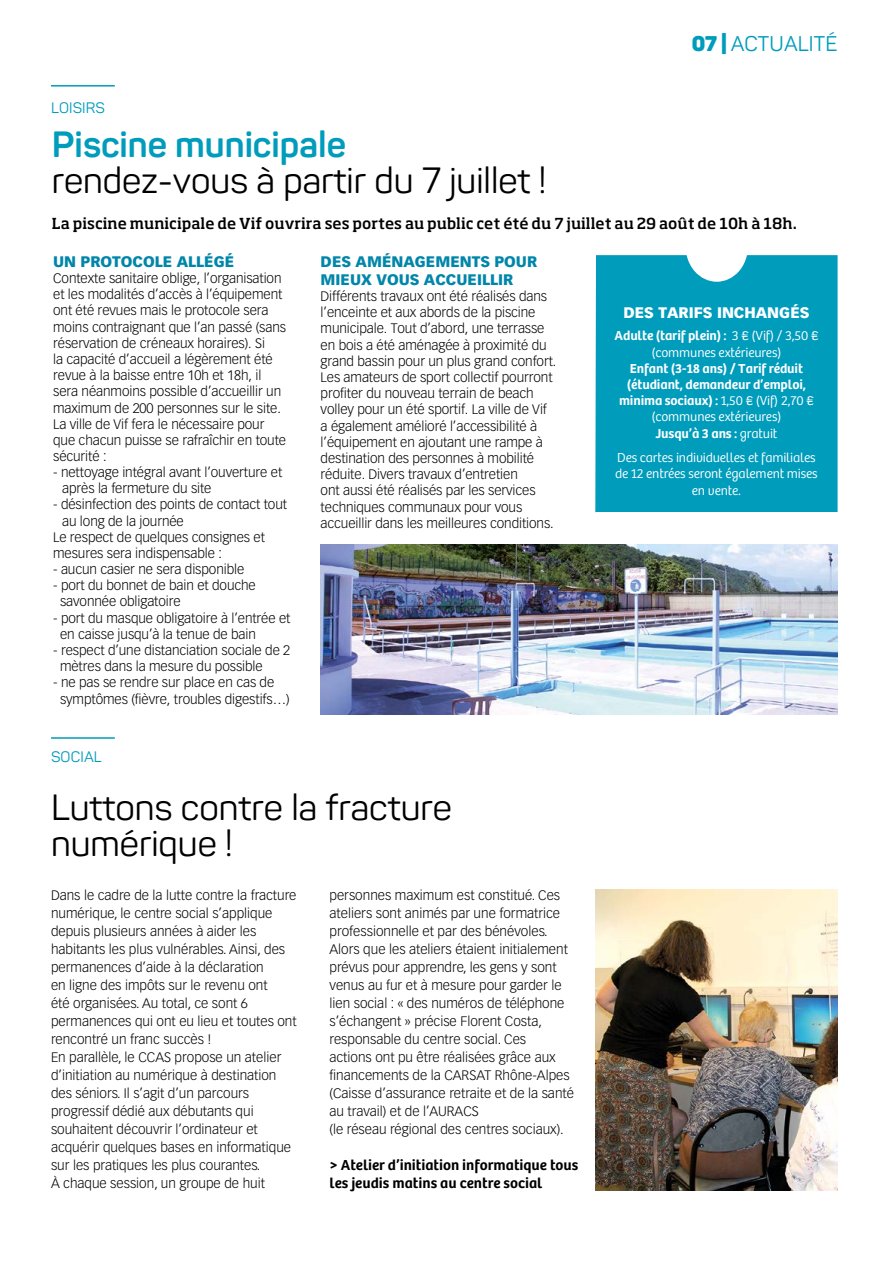
<style>
.page{position:relative;width:893px;height:1263px;background:#fff}
.page>*{position:absolute;margin:0;border:0;box-sizing:border-box;transform-origin:0 0}
.t1{font:36px/36px "Panton";color:#000}
.t2{font:700 36px "Panton";color:#009cbc}
.t3{font:21px "Panton";letter-spacing:.01em;color:#009cbc}
.t4{font:500 15px "Soho Std";color:#000}
.t5{font:600 15px/18px "Bree";color:#000}
.t6{font:900 15px/18px "Vectora LT Std";color:#0086aa}
.t7{font:900 15px "Vectora LT Std";color:#fff}
.t8{font:15px "Panton";letter-spacing:.01em;color:#009cbc}
.t9{font:300 13.5px/16.2px "Vectora LT Std";letter-spacing:-.005em;color:#000}
.t10{font:300 13.5px/16.2px "Bree";letter-spacing:-.01em;color:#fff;text-align:center}
.t11{font:600 13.5px/16.2px "Bree";letter-spacing:-.01em;color:#fff;text-align:center}
.s1{font-weight:900}
.s2{font-weight:600}
.s3{font-weight:300}
</style>
<div class="page">
<hr style="left:51px;top:85px;width:64px;height:2px;background:#009cbc">
<hr style="left:51px;top:737px;width:64px;height:2px;background:#009cbc">
<div style="left:595px;top:255px;width:243px;height:257px;background:#009cbc"></div>
<img style="left:595px;top:889px;width:243px;height:302px">
<img style="left:321px;top:545px;width:517px;height:169px">
<p class="t8" style="left:51px;top:99px;width:55px">LOISIRS</p>
<h2 class="t3" style="left:692px;top:31px;width:147px"><span class="s1">07 |</span> ACTUALITÉ</h2>
<h1 class="t2" style="left:52px;top:122px;width:296px">Piscine municipale</h1>
<h1 class="t1" style="left:52px;top:162px;width:496px">rendez-vous à partir du 7 juillet !</h1>
<p class="t4" style="left:52px;top:214px;width:747px">La piscine municipale de Vif ouvrira ses portes au public cet été du 7 juillet au 29 août de 10h à 18h.</p>
<p class="t6" style="left:53px;top:252px;width:183px">UN PROTOCOLE ALLÉGÉ</p>
<p class="t9" style="left:53px;top:270px;width:235px">Contexte sanitaire oblige, l’organisation et les modalités d’accès à l’équipement ont été revues mais le protocole sera moins contraignant que l’an passé (sans réservation de créneaux horaires). Si<br>la capacité d’accueil a légèrement été revue à la baisse entre 10h et 18h, il sera néanmoins possible d’accueillir un maximum de 200 personnes sur le site.<br>La ville de Vif fera le nécessaire pour que chacun puisse se rafraîchir en toute sécurité :</p>
<p class="t9" style="left:62px;top:464px;width:222px;text-indent:-9px">- nettoyage intégral avant l’ouverture et après la fermeture du site</p>
<p class="t9" style="left:53px;top:497px;width:235px">- désinfection des points de contact tout</p>
<p class="t9" style="left:62px;top:513px;width:123px">au long de la journée</p>
<p class="t9" style="left:53px;top:529px;width:213px">Le respect de quelques consignes et</p>
<p class="t9" style="left:53px;top:545px;width:170px">mesures sera indispensable :</p>
<p class="t9" style="left:53px;top:561px;width:193px">- aucun casier ne sera disponible</p>
<p class="t9" style="left:60px;top:577px;width:197px;text-indent:-7px">- port du bonnet de bain et douche savonnée obligatoire</p>
<p class="t9" style="left:60px;top:610px;width:232px;text-indent:-7px">- port du masque obligatoire à l’entrée et en caisse jusqu’à la tenue de bain</p>
<p class="t9" style="left:60px;top:642px;width:232px;text-indent:-7px">- respect d’une distanciation sociale de 2 mètres dans la mesure du possible</p>
<p class="t9" style="left:60px;top:675px;width:231px;text-indent:-7px">- ne pas se rendre sur place en cas de symptômes (fièvre, troubles digestifs…)</p>
<p class="t8" style="left:51px;top:747px;width:52px">SOCIAL</p>
<p class="t6" style="left:321px;top:252px;width:218px">DES AMÉNAGEMENTS POUR<br>MIEUX VOUS ACCUEILLIR</p>
<p class="t9" style="left:321px;top:288px;width:237px">Différents travaux ont été réalisés dans l’enceinte et aux abords de la piscine municipale. Tout d’abord, une terrasse en bois a été aménagée à proximité du grand bassin pour un plus grand confort.<br>Les amateurs de sport collectif pourront profiter du nouveau terrain de beach volley pour un été sportif. La ville de Vif a également amélioré l’accessibilité à l’équipement en ajoutant une rampe à destination des personnes à mobilité réduite. Divers travaux d’entretien<br>ont aussi été réalisés par les services techniques communaux pour vous accueillir dans les meilleures conditions.</p>
<h1 class="t1" style="left:51px;top:789px;width:402px">Luttons contre la fracture numérique !</h1>
<p class="t9" style="left:51px;top:886px;width:247px;line-height:18px">Dans le cadre de la lutte contre la fracture numérique, le centre social s’applique depuis plusieurs années à aider les habitants les plus vulnérables. Ainsi, des permanences d’aide à la déclaration<br>en ligne des impôts sur le revenu ont<br>été organisées. Au total, ce sont 6 permanences qui ont eu lieu et toutes ont rencontré un franc succès !<br>En parallèle, le CCAS propose un atelier d’initiation au numérique à destination des séniors. Il s’agit d’un parcours progressif dédié aux débutants qui souhaitent découvrir l’ordinateur et acquérir quelques bases en informatique sur les pratiques les plus courantes.<br>À chaque session, un groupe de huit</p>
<p class="t9" style="left:330px;top:886px;width:246px;line-height:18px">personnes maximum est constitué. Ces ateliers sont animés par une formatrice professionnelle et par des bénévoles.<br>Alors que les ateliers étaient initialement prévus pour apprendre, les gens y sont venus au fur et à mesure pour garder le lien social : « des numéros de téléphone s’échangent » précise Florent Costa, responsable du centre social. Ces<br>actions ont pu être réalisées grâce aux financements de la CARSAT Rhône-Alpes (Caisse d’assurance retraite et de la santé au travail) et de l’AURACS<br>(le réseau régional des centres sociaux).</p>
<p class="t5" style="left:330px;top:1156px;width:250px">&gt; Atelier d’initiation informatique tous les jeudis matins au centre social</p>
<p class="t7" style="left:623px;top:303px;width:188px">DES TARIFS INCHANGÉS</p>
<p class="t10" style="left:614px;top:328px;width:205px"><span class="s2">Adulte (tarif plein) :</span> 3 € (Vif) / 3,50 € (communes extérieures)</p>
<p class="t11" style="left:619px;top:360px;width:196px">Enfant (3-18 ans) / Tarif réduit (étudiant, demandeur d’emploi, minima sociaux) : <span class="s3">1,50 € (Vif) 2,70 € (communes extérieures)<br></span>Jusqu’à 3 ans : <span class="s3">gratuit</span></p>
<p class="t10" style="left:615px;top:450px;width:204px">Des cartes individuelles et familiales de 12 entrées seront également mises en vente.</p>
</div>
